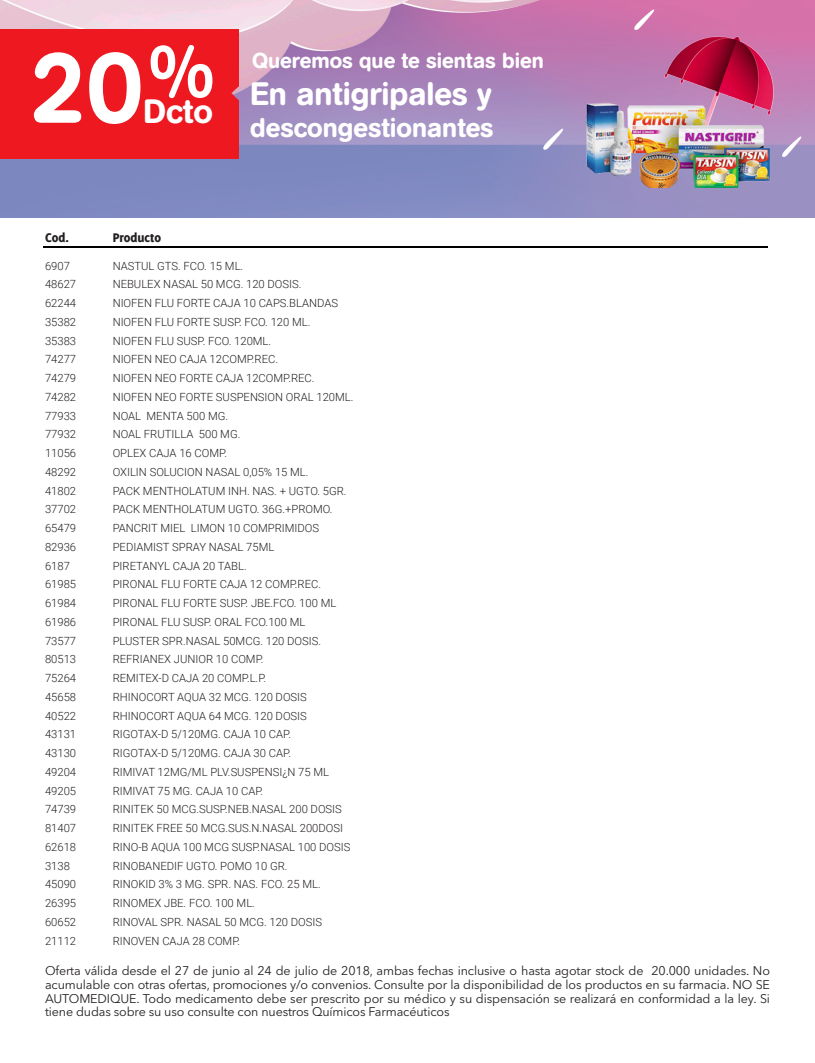
<style>
.page{position:relative;width:815px;height:1063px;background:#fff}
.page>*{position:absolute;margin:0;border:0;box-sizing:border-box;transform-origin:0 0}
.t1{font:500 100.5px "AG Book Rounded";color:#fff}
.t2{font:500 74.88px "AG Book Rounded";color:#fff}
.t3{font:500 33.5px "AG Book Rounded";color:#fff}
.t4{font:500 32.12px "AG Book Rounded";color:#fff}
.t5{font:500 26.75px "AG Book Rounded";color:#fff}
.t6{font:500 21.5px "AG Book Rounded";color:#fff}
.t7{font:800 13.75px "Delicious";color:#231f20}
.t8{font:12.5px/13.8px "Avenir Next LT Pro";letter-spacing:-.01em;color:#231f20;text-align:justify}
.t9{font:300 11.25px "Roboto";color:#231f20}
</style>
<div class="page">
<img style="left:0;top:0;width:815px;height:218px">
<img style="left:0;top:1px;width:554px;height:129px">
<hr style="left:43px;top:246px;width:725px;height:2px;background:#000">
<div style="left:0;top:29px;width:239px;height:129px;background:#ed1820"></div>
<img style="left:571px;top:37px;width:203px;height:150px">
<img style="left:776px;top:131px;width:30px;height:32px">
<img style="left:537px;top:124px;width:30px;height:32px">
<img style="left:628px;top:4px;width:30px;height:33px">
<h2 class="t2" style="left:149px;top:28px;width:67px">%</h2>
<h1 class="t1" style="left:30px;top:29px;width:114px">20</h1>
<h3 class="t3" style="left:143px;top:92px;width:71px">Dcto</h3>
<p class="t7" style="left:45px;top:230px;width:26px">Cod.</p>
<p class="t7" style="left:113px;top:230px;width:50px">Producto</p>
<h3 class="t6" style="left:252px;top:48px;width:293px">Queremos que te sientas bien</h3>
<h3 class="t4" style="left:250px;top:75px;width:243px">En antigripales y</h3>
<h3 class="t5" style="left:250px;top:112px;width:245px">descongestionantes</h3>
<p class="t9" style="left:45px;top:258px;width:26px">6907</p>
<p class="t9" style="left:45px;top:277px;width:33px">48627</p>
<p class="t9" style="left:45px;top:295px;width:33px">62244</p>
<p class="t9" style="left:45px;top:314px;width:33px">35382</p>
<p class="t9" style="left:45px;top:333px;width:33px">35383</p>
<p class="t9" style="left:45px;top:352px;width:33px">74277</p>
<p class="t9" style="left:45px;top:370px;width:33px">74279</p>
<p class="t9" style="left:45px;top:389px;width:33px">74282</p>
<p class="t9" style="left:45px;top:408px;width:33px">77933</p>
<p class="t9" style="left:45px;top:427px;width:33px">77932</p>
<p class="t9" style="left:45px;top:445px;width:33px">11056</p>
<p class="t9" style="left:45px;top:464px;width:33px">48292</p>
<p class="t9" style="left:45px;top:483px;width:33px">41802</p>
<p class="t9" style="left:45px;top:502px;width:33px">37702</p>
<p class="t9" style="left:45px;top:520px;width:33px">65479</p>
<p class="t9" style="left:45px;top:539px;width:33px">82936</p>
<p class="t9" style="left:45px;top:558px;width:26px">6187</p>
<p class="t9" style="left:45px;top:577px;width:33px">61985</p>
<p class="t9" style="left:45px;top:595px;width:33px">61984</p>
<p class="t9" style="left:45px;top:614px;width:33px">61986</p>
<p class="t9" style="left:45px;top:633px;width:33px">73577</p>
<p class="t9" style="left:45px;top:652px;width:33px">80513</p>
<p class="t9" style="left:45px;top:670px;width:33px">75264</p>
<p class="t9" style="left:45px;top:689px;width:33px">45658</p>
<p class="t9" style="left:45px;top:708px;width:33px">40522</p>
<p class="t9" style="left:45px;top:727px;width:33px">43131</p>
<p class="t9" style="left:45px;top:745px;width:33px">43130</p>
<p class="t9" style="left:45px;top:764px;width:33px">49204</p>
<p class="t9" style="left:45px;top:783px;width:33px">49205</p>
<p class="t9" style="left:45px;top:802px;width:33px">74739</p>
<p class="t9" style="left:45px;top:820px;width:33px">81407</p>
<p class="t9" style="left:45px;top:839px;width:33px">62618</p>
<p class="t9" style="left:45px;top:858px;width:26px">3138</p>
<p class="t9" style="left:45px;top:877px;width:33px">45090</p>
<p class="t9" style="left:45px;top:895px;width:33px">26395</p>
<p class="t9" style="left:45px;top:914px;width:33px">60652</p>
<p class="t9" style="left:45px;top:933px;width:33px">21112</p>
<p class="t9" style="left:113px;top:258px;width:132px">NASTUL GTS. FCO. 15 ML.</p>
<p class="t9" style="left:113px;top:277px;width:190px">NEBULEX NASAL 50 MCG. 120 DOSIS.</p>
<p class="t9" style="left:113px;top:295px;width:227px">NIOFEN FLU FORTE CAJA 10 CAPS.BLANDAS</p>
<p class="t9" style="left:113px;top:314px;width:199px">NIOFEN FLU FORTE SUSP. FCO. 120 ML.</p>
<p class="t9" style="left:113px;top:333px;width:160px">NIOFEN FLU SUSP. FCO. 120ML.</p>
<p class="t9" style="left:113px;top:352px;width:167px">NIOFEN NEO CAJA 12COMP.REC.</p>
<p class="t9" style="left:113px;top:370px;width:203px">NIOFEN NEO FORTE CAJA 12COMP.REC.</p>
<p class="t9" style="left:113px;top:389px;width:242px">NIOFEN NEO FORTE SUSPENSION ORAL 120ML.</p>
<p class="t9" style="left:113px;top:408px;width:117px">NOAL MENTA 500 MG.</p>
<p class="t9" style="left:113px;top:427px;width:129px">NOAL FRUTILLA 500 MG.</p>
<p class="t9" style="left:113px;top:445px;width:116px">OPLEX CAJA 16 COMP.</p>
<p class="t9" style="left:113px;top:464px;width:197px">OXILIN SOLUCION NASAL 0,05% 15 ML.</p>
<p class="t9" style="left:113px;top:483px;width:235px">PACK MENTHOLATUM INH. NAS. + UGTO. 5GR.</p>
<p class="t9" style="left:113px;top:502px;width:221px">PACK MENTHOLATUM UGTO. 36G.+PROMO.</p>
<p class="t9" style="left:113px;top:520px;width:208px">PANCRIT MIEL LIMON 10 COMPRIMIDOS</p>
<p class="t9" style="left:113px;top:539px;width:163px">PEDIAMIST SPRAY NASAL 75ML</p>
<p class="t9" style="left:113px;top:558px;width:136px">PIRETANYL CAJA 20 TABL.</p>
<p class="t9" style="left:113px;top:577px;width:210px">PIRONAL FLU FORTE CAJA 12 COMP.REC.</p>
<p class="t9" style="left:113px;top:595px;width:225px">PIRONAL FLU FORTE SUSP. JBE.FCO. 100 ML</p>
<p class="t9" style="left:113px;top:614px;width:194px">PIRONAL FLU SUSP. ORAL FCO.100 ML</p>
<p class="t9" style="left:113px;top:633px;width:210px">PLUSTER SPR.NASAL 50MCG. 120 DOSIS.</p>
<p class="t9" style="left:113px;top:652px;width:152px">REFRIANEX JUNIOR 10 COMP.</p>
<p class="t9" style="left:113px;top:670px;width:155px">REMITEX-D CAJA 20 COMP.L.P.</p>
<p class="t9" style="left:113px;top:689px;width:196px">RHINOCORT AQUA 32 MCG. 120 DOSIS</p>
<p class="t9" style="left:113px;top:708px;width:196px">RHINOCORT AQUA 64 MCG. 120 DOSIS</p>
<p class="t9" style="left:113px;top:727px;width:180px">RIGOTAX-D 5/120MG. CAJA 10 CAP.</p>
<p class="t9" style="left:113px;top:745px;width:180px">RIGOTAX-D 5/120MG. CAJA 30 CAP.</p>
<p class="t9" style="left:113px;top:764px;width:218px">RIMIVAT 12MG/ML PLV.SUSPENSI¿N 75 ML</p>
<p class="t9" style="left:113px;top:783px;width:152px">RIMIVAT 75 MG. CAJA 10 CAP.</p>
<p class="t9" style="left:113px;top:802px;width:231px">RINITEK 50 MCG.SUSP.NEB.NASAL 200 DOSIS</p>
<p class="t9" style="left:113px;top:820px;width:232px">RINITEK FREE 50 MCG.SUS.N.NASAL 200DOSI</p>
<p class="t9" style="left:113px;top:839px;width:239px">RINO-B AQUA 100 MCG SUSP.NASAL 100 DOSIS</p>
<p class="t9" style="left:113px;top:858px;width:176px">RINOBANEDIF UGTO. POMO 10 GR.</p>
<p class="t9" style="left:113px;top:877px;width:210px">RINOKID 3% 3 MG. SPR. NAS. FCO. 25 ML.</p>
<p class="t9" style="left:113px;top:895px;width:144px">RINOMEX JBE. FCO. 100 ML.</p>
<p class="t9" style="left:113px;top:914px;width:211px">RINOVAL SPR. NASAL 50 MCG. 120 DOSIS</p>
<p class="t9" style="left:113px;top:933px;width:129px">RINOVEN CAJA 28 COMP.</p>
<p class="t8" style="left:45px;top:964px;width:727px">Oferta válida desde el 27 de junio al 24 de julio de 2018, ambas fechas inclusive o hasta agotar stock de 20.000 unidades. No acumulable con otras ofertas, promociones y/o convenios. Consulte por la disponibilidad de los productos en su farmacia. NO SE AUTOMEDIQUE. Todo medicamento debe ser prescrito por su médico y su dispensación se realizará en conformidad a la ley. Si tiene dudas sobre su uso consulte con nuestros Químicos Farmacéuticos</p>
</div>
